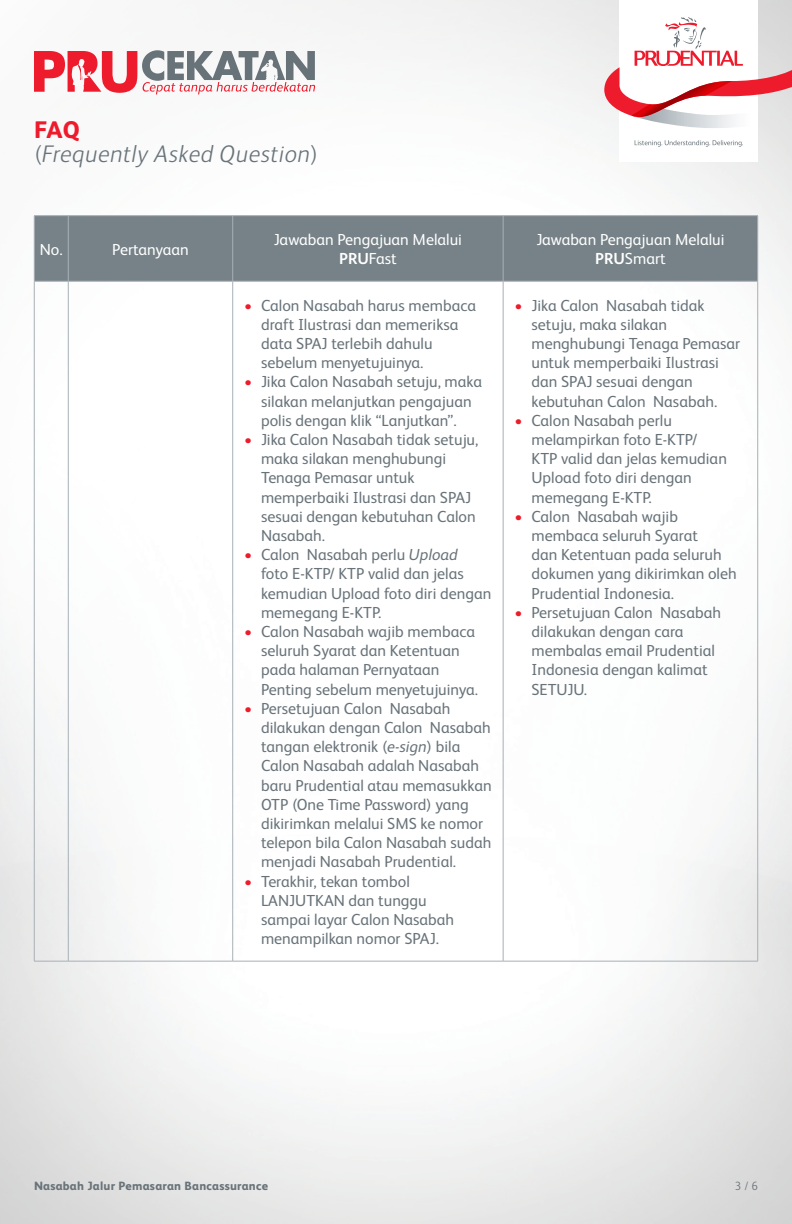
<style>
.page{position:relative;width:792px;height:1224px;background:#fff}
.page>*{position:absolute;margin:0;border:0;box-sizing:border-box;transform-origin:0 0}
.t1{font:italic 300 24px/24px "FS Albert Pro";letter-spacing:.02em;color:#687379}
.t2{font:16px/19.2px "FS Albert Pro";color:#687379}
.t3{font:16px/19.2px "FS Albert Pro";color:#fff;text-align:center}
.t4{font:800 12px "FS Albert Pro";letter-spacing:.02em;color:#687379}
.t5{font:300 12px "FS Albert Pro";color:#687379}
.s1{font-weight:800;font-style:normal;color:#ee1b2c}
.s2{font-style:normal}
.s3{font-weight:700}
.s4{color:#ee1b2c}
.s5{font-style:italic}
</style>
<div class="page">
<svg style="left:635px;top:140px;width:108px;height:7px"></svg>
<svg style="left:604px;top:17px;width:188px;height:111px"></svg>
<svg style="left:34px;top:50px;width:281px;height:45px"></svg>
<div style="left:35px;top:216px;width:722px;height:65px;background:#768288"></div>
<hr style="left:34px;top:215px;width:34px;height:1px;background:#a7b0b6">
<hr style="left:34px;top:216px;width:1px;height:65px;background:#a7b0b6">
<hr style="left:68px;top:215px;width:165px;height:1px;background:#a7b0b6">
<hr style="left:68px;top:216px;width:1px;height:65px;background:#a7b0b6">
<hr style="left:233px;top:215px;width:270px;height:1px;background:#a7b0b6">
<hr style="left:232px;top:216px;width:1px;height:65px;background:#a7b0b6">
<hr style="left:503px;top:215px;width:255px;height:1px;background:#a7b0b6">
<hr style="left:503px;top:216px;width:1px;height:65px;background:#a7b0b6">
<hr style="left:757px;top:216px;width:1px;height:65px;background:#a7b0b6">
<hr style="left:34px;top:281px;width:34px;height:1px;background:#a7b0b6">
<hr style="left:68px;top:281px;width:165px;height:1px;background:#a7b0b6">
<hr style="left:233px;top:281px;width:270px;height:1px;background:#a7b0b6">
<hr style="left:503px;top:281px;width:255px;height:1px;background:#a7b0b6">
<hr style="left:34px;top:281px;width:1px;height:680px;background:#a7b0b6">
<hr style="left:68px;top:281px;width:1px;height:680px;background:#a7b0b6">
<hr style="left:232px;top:281px;width:1px;height:680px;background:#a7b0b6">
<hr style="left:503px;top:281px;width:1px;height:680px;background:#a7b0b6">
<hr style="left:757px;top:281px;width:1px;height:680px;background:#a7b0b6">
<hr style="left:34px;top:961px;width:34px;height:1px;background:#a7b0b6">
<hr style="left:68px;top:961px;width:165px;height:1px;background:#a7b0b6">
<hr style="left:233px;top:961px;width:270px;height:1px;background:#a7b0b6">
<hr style="left:503px;top:961px;width:255px;height:1px;background:#a7b0b6">
<h1 class="t1" style="left:34px;top:116px;width:286px"><span class="s1">FAQ<br></span><span class="s2">(</span>Frequently Asked Question<span class="s2">)</span></h1>
<p class="t3" style="left:40px;top:238px;width:24px">No.</p>
<p class="t3" style="left:112px;top:238px;width:78px">Pertanyaan</p>
<p class="t3" style="left:274px;top:229px;width:190px">Jawaban Pengajuan Melalui<br><span class="s3">PRU</span>Fast</p>
<p class="t3" style="left:536px;top:229px;width:190px">Jawaban Pengajuan Melalui<br><span class="s3">PRU</span>Smart</p>
<p class="t2" style="left:261px;top:294px;width:217px;text-indent:-17px"><span class="s4">•</span> Calon Nasabah harus membaca draft Ilustrasi dan memeriksa data SPAJ terlebih dahulu sebelum menyetujuinya.</p>
<p class="t2" style="left:244px;top:371px;width:240px;text-align:center"><span class="s4">•</span> Jika Calon Nasabah setuju, maka silakan melanjutkan pengajuan polis dengan klik “Lanjutkan”.</p>
<p class="t2" style="left:261px;top:429px;width:219px;text-indent:-17px"><span class="s4">•</span> Jika Calon Nasabah tidak setuju, maka silakan menghubungi<br>Tenaga Pemasar untuk memperbaiki Ilustrasi dan SPAJ sesuai dengan kebutuhan Calon<br>Nasabah.</p>
<p class="t2" style="left:261px;top:544px;width:232px;text-indent:-17px"><span class="s4">•</span> Calon Nasabah perlu <span class="s5">Upload<br></span>foto E-KTP/ KTP valid dan jelas kemudian Upload foto diri dengan memegang E-KTP.</p>
<p class="t2" style="left:261px;top:621px;width:218px;text-indent:-17px"><span class="s4">•</span> Calon Nasabah wajib membaca seluruh Syarat dan Ketentuan pada halaman Pernyataan<br>Penting sebelum menyetujuinya.</p>
<p class="t2" style="left:261px;top:697px;width:232px;text-indent:-17px"><span class="s4">•</span> Persetujuan Calon Nasabah dilakukan dengan Calon Nasabah tangan elektronik (<span class="s5">e-sign</span>) bila<br>Calon Nasabah adalah Nasabah baru Prudential atau memasukkan<br>OTP (One Time Password) yang dikirimkan melalui SMS ke nomor telepon bila Calon Nasabah sudah menjadi Nasabah Prudential.</p>
<p class="t2" style="left:261px;top:870px;width:195px;text-indent:-17px"><span class="s4">•</span> Terakhir, tekan tombol<br>LANJUTKAN dan tunggu sampai layar Calon Nasabah menampilkan nomor SPAJ.</p>
<p class="t2" style="left:531px;top:294px;width:210px;text-indent:-17px"><span class="s4">•</span> Jika Calon Nasabah tidak setuju, maka silakan menghubungi Tenaga Pemasar untuk memperbaiki Ilustrasi dan SPAJ sesuai dengan kebutuhan Calon Nasabah.</p>
<p class="t2" style="left:531px;top:409px;width:197px;text-indent:-17px"><span class="s4">•</span> Calon Nasabah perlu melampirkan foto E-KTP/<br>KTP valid dan jelas kemudian<br>Upload foto diri dengan memegang E-KTP.</p>
<p class="t2" style="left:531px;top:505px;width:207px;text-indent:-17px"><span class="s4">•</span> Calon Nasabah wajib membaca seluruh Syarat<br>dan Ketentuan pada seluruh dokumen yang dikirimkan oleh<br>Prudential Indonesia.</p>
<p class="t2" style="left:531px;top:601px;width:191px;text-indent:-17px"><span class="s4">•</span> Persetujuan Calon Nasabah dilakukan dengan cara membalas email Prudential<br>Indonesia dengan kalimat<br>SETUJU.</p>
<p class="t4" style="left:34px;top:1177px;width:236px">Nasabah Jalur Pemasaran Bancassurance</p>
<p class="t5" style="left:735px;top:1178px;width:25px">3 / 6</p>
</div>
